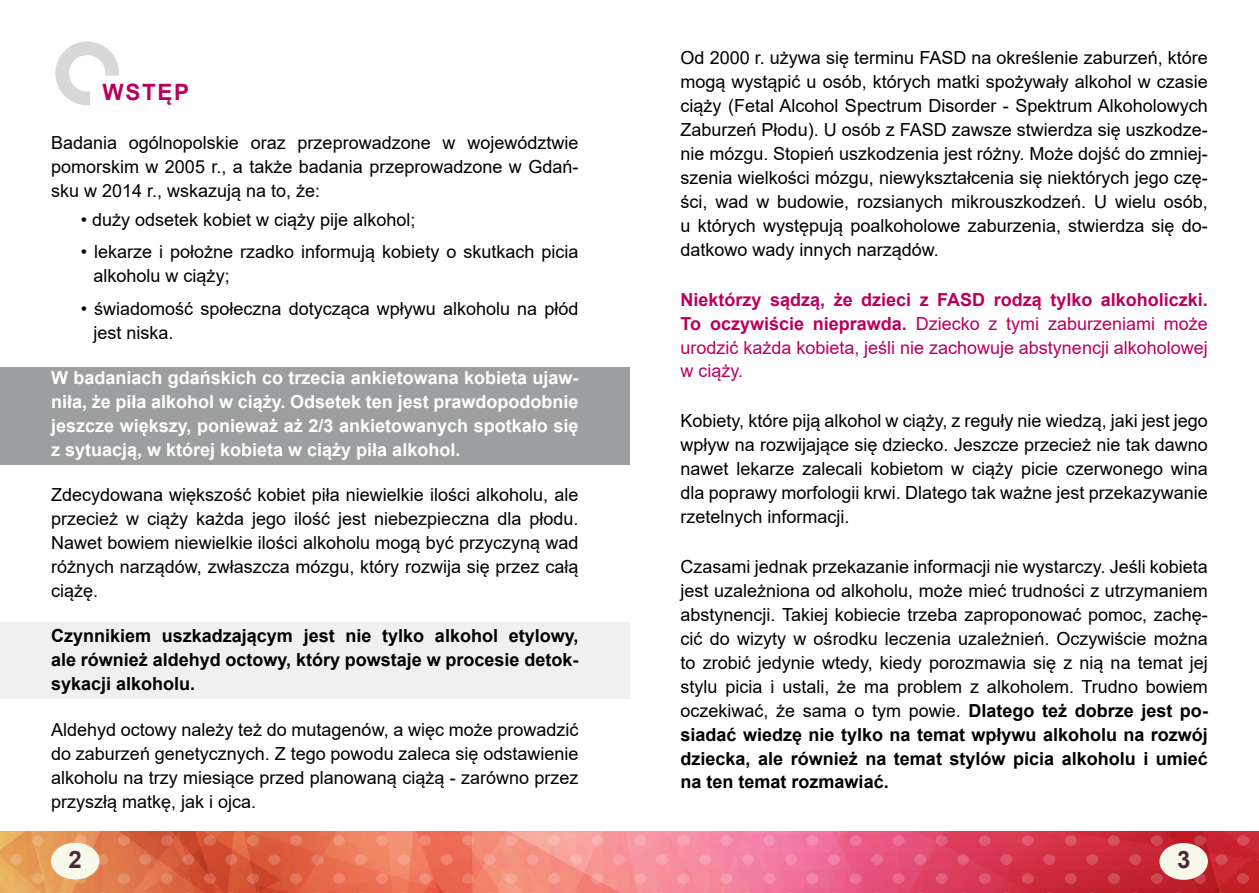
<style>
.page{position:relative;width:1259px;height:893px;background:#fff}
.page>*{position:absolute;margin:0;border:0;box-sizing:border-box;transform-origin:0 0}
.t1{font:700 24px "Arial";color:#492a35}
.t2{font:700 22.5px "Arial";color:#b8005f}
.t3{font:18px/24px "Arial";color:#000;text-align:justify}
.t4{font:700 18px/24px "Arial";color:#fff;text-align:justify}
.t5{font:18px/24px "Arial";color:#b8005f;text-align:justify}
.t6{font:700 18px/24px "Arial";color:#000;text-align:justify}
.s1{font-weight:700}
</style>
<div class="page">
<svg style="left:0;top:832px;width:1259px;height:61px;background:#e36864"></svg>
<div style="left:51px;top:843px;width:48px;height:36px;background:#f8f8eb;border-radius:50%"></div>
<div style="left:1159px;top:843px;width:49px;height:37px;background:#f8f8eb;border-radius:50%"></div>
<div style="left:0;top:367px;width:629px;height:98px;background:#9c9e9f"></div>
<div style="left:0;top:622px;width:630px;height:77px;background:#f0f0f1"></div>
<svg style="left:55px;top:41px;width:64px;height:64px"></svg>
<p class="t2" style="left:102px;top:76px;width:88px">Wstęp</p>
<p class="t3" style="left:51px;top:131px;width:529px">Badania ogólnopolskie oraz przeprowadzone w województwie pomorskim w 2005 r., a także badania przeprowadzone w Gdań&shy;sku w 2014 r., wskazują na to, że:</p>
<p class="t3" style="left:81px;top:207px;width:336px">• duży odsetek kobiet w ciąży pije alkohol;</p>
<p class="t3" style="left:94px;top:240px;width:486px;text-indent:-13px">• lekarze i położne rzadko informują kobiety o skutkach picia alkoholu w ciąży;</p>
<p class="t3" style="left:94px;top:296px;width:486px;text-indent:-13px">• świadomość społeczna dotycząca wpływu alkoholu na płód jest niska.</p>
<p class="t4" style="left:51px;top:366px;width:529px">W badaniach gdańskich co trzecia ankietowana kobieta ujaw&shy;niła, że piła alkohol w ciąży. Odsetek ten jest prawdopodobnie jeszcze większy, ponieważ aż 2/3 ankietowanych spotkało się z sytuacją, w której kobieta w ciąży piła alkohol.</p>
<p class="t3" style="left:51px;top:483px;width:529px">Zdecydowana większość kobiet piła niewielkie ilości alkoholu, ale przecież w ciąży każda jego ilość jest niebezpieczna dla płodu.<br>Nawet bowiem niewielkie ilości alkoholu mogą być przyczyną wad różnych narządów, zwłaszcza mózgu, który rozwija się przez całą ciążę.</p>
<p class="t6" style="left:51px;top:624px;width:529px">Czynnikiem uszkadzającym jest nie tylko alkohol etylowy, ale również aldehyd octowy, który powstaje w procesie detok&shy;sykacji alkoholu.</p>
<p class="t3" style="left:51px;top:717px;width:529px">Aldehyd octowy należy też do mutagenów, a więc może prowadzić do zaburzeń genetycznych. Z tego powodu zaleca się odstawienie alkoholu na trzy miesiące przed planowaną ciążą - zarówno przez przyszłą matkę, jak i ojca.</p>
<p class="t3" style="left:680px;top:46px;width:529px">Od 2000 r. używa się terminu FASD na określenie zaburzeń, które mogą wystąpić u osób, których matki spożywały alkohol w czasie ciąży (Fetal Alcohol Spectrum Disorder - Spektrum Alkoholowych Zaburzeń Płodu). U osób z FASD zawsze stwierdza się uszkodze&shy;nie mózgu. Stopień uszkodzenia jest różny. Może dojść do zmniej&shy;szenia wielkości mózgu, niewykształcenia się niektórych jego czę&shy;ści, wad w budowie, rozsianych mikrouszkodzeń. U wielu osób, u których występują poalkoholowe zaburzenia, stwierdza się do&shy;datkowo wady innych narządów.</p>
<p class="t5" style="left:680px;top:287px;width:529px"><span class="s1">Niektórzy sądzą, że dzieci z FAS D rodzą tylko alkoholiczki.<br>To oczywiście nieprawda.</span> Dziecko z tymi zaburzeniami może urodzić każda kobieta, jeśli nie zachowuje abstynencji alkoholowej w ciąży.</p>
<p class="t3" style="left:680px;top:409px;width:529px">Kobiety, które piją alkohol w ciąży, z reguły nie wiedzą, jaki jest jego wpływ na rozwijające się dziecko. Jeszcze przecież nie tak dawno nawet lekarze zalecali kobietom w ciąży picie czerwonego wina dla poprawy morfologii krwi. Dlatego tak ważne jest przekazywanie rzetelnych informacji.</p>
<p class="t3" style="left:680px;top:554px;width:529px">Czasami jednak przekazanie informacji nie wystarczy. Jeśli kobieta jest uzależniona od alkoholu, może mieć trudności z utrzymaniem abstynencji. Takiej kobiecie trzeba zaproponować pomoc, zachę&shy;cić do wizyty w ośrodku leczenia uzależnień. Oczywiście można to zrobić jedynie wtedy, kiedy porozmawia się z nią na temat jej stylu picia i ustali, że ma problem z alkoholem. Trudno bowiem oczekiwać, że sama o tym powie. <span class="s1">Dlatego też dobrze jest po&shy;siadać wiedzę nie tylko na temat wpływu alkoholu na rozwój dziecka, ale również na temat stylów picia alkoholu i umieć na ten temat rozmawiać.</span></p>
<h1 class="t1" style="left:69px;top:843px;width:15px">2</h1>
<h1 class="t1" style="left:1177px;top:843px;width:15px">3</h1>
</div>
